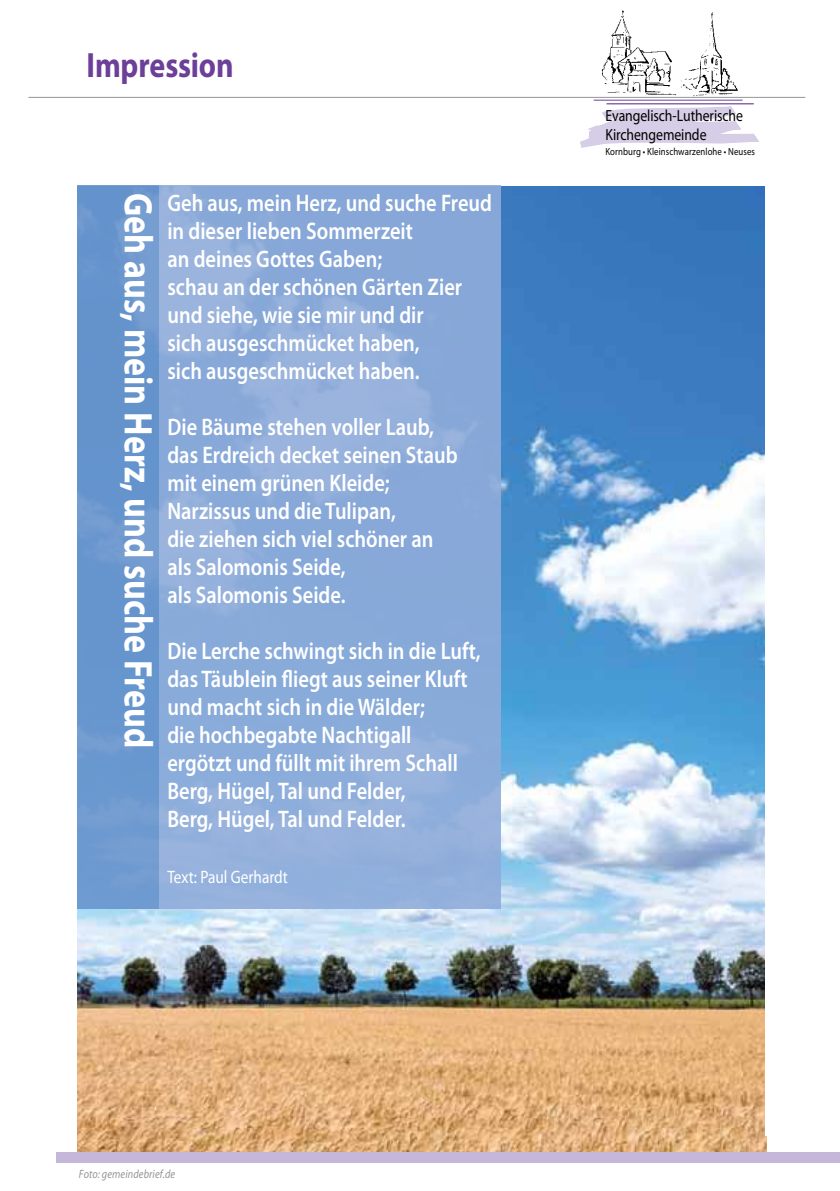
<style>
.page{position:relative;width:840px;height:1191px;background:#fff}
.page>*{position:absolute;margin:0;border:0;box-sizing:border-box;transform-origin:0 0}
.t1{font:700 40px "Myriad Pro";color:#fff;scale:.85 1}
.t2{font:700 35.2px "Myriad Pro";letter-spacing:-.005em;color:#6c3f98;scale:.85 1}
.t3{font:600 24px/28px "Myriad Pro";color:#fff;scale:.85 1}
.t4{font:18px "Myriad Pro";color:#fff;scale:.85 1}
.t5{font:16.2px/19.2px "Myriad Pro";letter-spacing:-.005em;color:#000;scale:.85 1}
.t6{font:italic 12px "Myriad Pro";letter-spacing:.015em;color:#939598;scale:.85 1}
.t7{font:10.2px "Myriad Pro";letter-spacing:.01em;color:#000;scale:.85 1}
</style>
<div class="page">
<img style="left:77px;top:186px;width:689px;height:965px">
<hr style="left:28px;top:97px;width:776px;height:1px;background:#939598">
<div style="left:57px;top:1152px;width:782px;height:10px;background:#c5b7da"></div>
<svg style="left:580px;top:106px;width:178px;height:42px"></svg>
<img style="left:678px;top:12px;width:61px;height:88px">
<img style="left:601px;top:10px;width:81px;height:86px">
<hr style="left:593px;top:100px;width:149px;height:1px;background:#6c3f98">
<hr style="left:606px;top:103px;width:147px;height:1px;background:#6c3f98">
<div style="left:764px;top:180px;width:54px;height:955px;background:#fff"></div>
<div style="left:159px;top:185px;width:341px;height:724px;background:linear-gradient(to right,#91afdb,#8aaad9)"></div>
<div style="left:77px;top:185px;width:82px;height:724px;background:#6894cd"></div>
<h2 class="t2" style="left:86px;top:43px;width:174px">Impression</h2>
<h1 class="t1" style="left:164px;top:193px;width:654px;rotate:90deg">Geh aus, mein Herz, und suche Freud</h1>
<p class="t3" style="left:167px;top:188px;width:383px">Geh aus, mein Herz, und suche Freud in dieser lieben Sommerzeit<br>an deines Gottes Gaben;<br>schau an der schönen Gärten Zier und siehe, wie sie mir und dir<br>sich ausgeschmücket haben,<br>sich ausgeschmücket haben.</p>
<p class="t3" style="left:167px;top:412px;width:343px">Die Bäume stehen voller Laub, das Erdreich decket seinen Staub mit einem grünen Kleide;<br>Narzissus und die Tulipan,<br>die ziehen sich viel schöner an als Salomonis Seide,<br>als Salomonis Seide.</p>
<p class="t3" style="left:167px;top:636px;width:370px">Die Lerche schwingt sich in die Luft, das Täublein fliegt aus seiner Kluft und macht sich in die Wälder;<br>die hochbegabte Nachtigall ergötzt und füllt mit ihrem Schall<br>Berg, Hügel, Tal und Felder,<br>Berg, Hügel, Tal und Felder.</p>
<p class="t4" style="left:167px;top:866px;width:143px">Text: Paul Gerhardt</p>
<p class="t6" style="left:79px;top:1166px;width:115px">Foto: gemeindebrief.de</p>
<p class="t5" style="left:605px;top:106px;width:163px">Evangelisch-Lutherische<br>Kirchengemeinde</p>
<p class="t7" style="left:605px;top:145px;width:177px">Kornburg • Kleinschwarzenlohe • Neuses</p>
</div>
